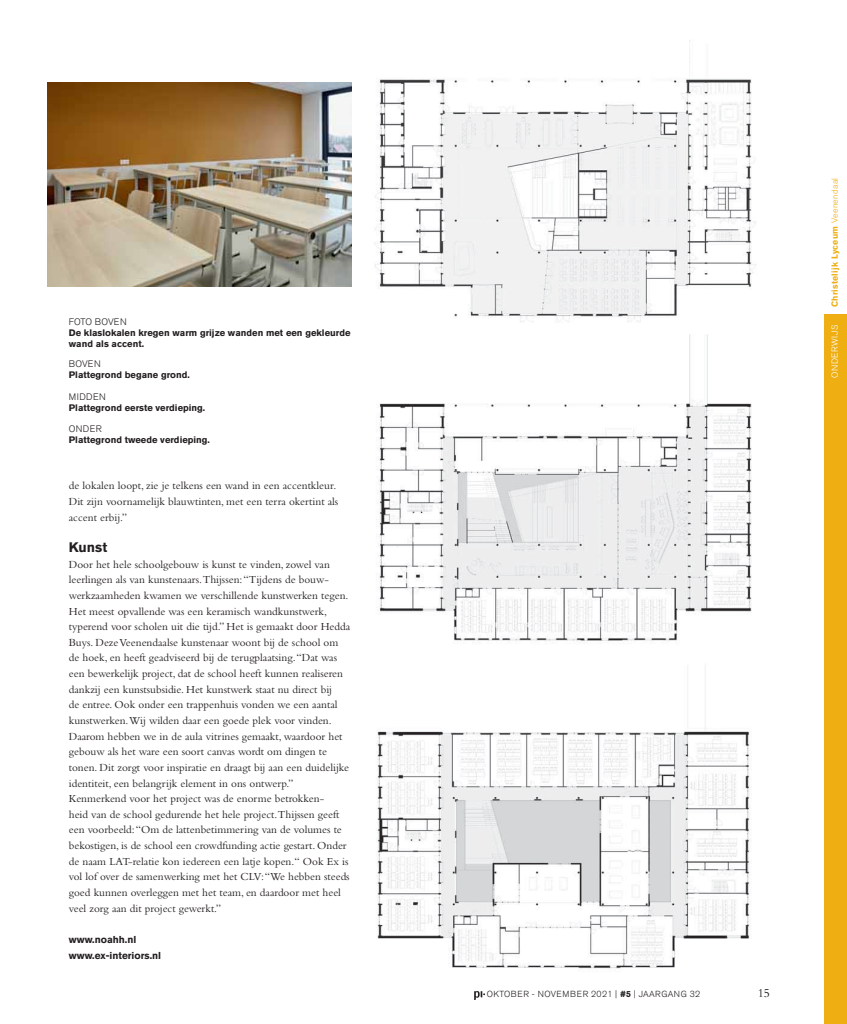
<style>
.page{position:relative;width:847px;height:1024px;background:#fff}
.page>*{position:absolute;margin:0;border:0;box-sizing:border-box;transform-origin:0 0}
.t1{font:700 13.75px "Akzidenz Grotesk BE";color:#231f20}
.t2{font:12.5px "Bembo Std";color:#231f20}
.t3{font:11.25px/15.6px "Bembo Std";color:#231f20}
.t4{font:700 10px/15.6px "Akzidenz Grotesk BE";color:#231f20}
.t5{font:700 9.38px/11.2px "Akzidenz Grotesk BE";color:#231f20}
.t6{font:300 9.38px "Akzidenz Grotesk BE";letter-spacing:.035em;color:#231f20}
.t7{font:300 9.38px "Akzidenz Grotesk BE";letter-spacing:.015em;color:#231f20}
.t8{font:300 8.75px "Akzidenz Grotesk BE";letter-spacing:.04em;color:#231f20}
.t9{font:700 8.75px "Akzidenz Grotesk BE";letter-spacing:.03em;color:#efaf13}
.t10{font:300 8.75px "Akzidenz Grotesk BE";letter-spacing:.06em;color:#fff}
.s1{font-weight:300}
.s2{font-weight:700}
</style>
<div class="page">
<div style="left:823px;top:314px;width:23px;height:709px;background:#efaf13"></div>
<svg style="left:474px;top:991px;width:11px;height:8px"></svg>
<img style="left:48px;top:83px;width:303px;height:203px">
<img style="left:376px;top:334px;width:376px;height:307px">
<img style="left:376px;top:728px;width:375px;height:241px">
<p class="t7" style="left:69px;top:316px;width:59px">FOTO BOVEN</p>
<p class="t5" style="left:69px;top:327px;width:283px">De klaslokalen kregen warm grijze wanden met een gekleurde wand als accent.</p>
<p class="t6" style="left:69px;top:358px;width:33px">BOVEN</p>
<p class="t5" style="left:69px;top:369px;width:122px">Plattegrond begane grond.</p>
<p class="t6" style="left:69px;top:391px;width:39px">MIDDEN</p>
<p class="t5" style="left:69px;top:402px;width:138px">Plattegrond eerste verdieping.</p>
<p class="t6" style="left:69px;top:423px;width:35px">ONDER</p>
<p class="t5" style="left:69px;top:434px;width:143px">Plattegrond tweede verdieping.</p>
<p class="t3" style="left:69px;top:478px;width:271px">de lokalen loopt, zie je telkens een wand in een accentkleur.<br>Dit zijn voornamelijk blauwtinten, met een terra okertint als accent erbij.”</p>
<p class="t1" style="left:69px;top:539px;width:40px">Kunst</p>
<p class="t3" style="left:69px;top:556px;width:283px">Door het hele schoolgebouw is kunst te vinden, zowel van leerlingen als van kunstenaars.Thijssen: “Tijdens de bouw&shy;werkzaamheden kwamen we verschillende kunstwerken tegen.<br>Het meest opvallende was een keramisch wandkunstwerk, typerend voor scholen uit die tijd.” Het is gemaakt door Hedda Buys. Deze Veenendaalse kunstenaar woont bij de school om de hoek, en heeft geadviseerd bij de terugplaatsing. “Dat was een bewerkelijk project, dat de school heeft kunnen realiseren dankzij een kunstsubsidie. Het kunstwerk staat nu direct bij<br>de entree. Ook onder een trappenhuis vonden we een aantal kunstwerken.Wij wilden daar een goede plek voor vinden.<br>Daarom hebben we in de aula vitrines gemaakt, waardoor het gebouw als het ware een soort canvas wordt om dingen te tonen. Dit zorgt voor inspiratie en draagt bij aan een duidelijke identiteit, een belangrijk element in ons ontwerp.” Kenmerkend voor het project was de enorme betrokken-<br>heid van de school gedurende het hele project.Thijssen geeft een voorbeeld: “Om de lattenbetimmering van de volumes te bekostigen, is de school een crowdfunding actie gestart. Onder de naam LAT-relatie kon iedereen een latje kopen.“ Ook Ex is vol lof over de samenwerking met het CLV: “We hebben steeds goed kunnen overleggen met het team, en daardoor met heel veel zorg aan dit project gewerkt.”</p>
<p class="t4" style="left:69px;top:931px;width:94px">www.noahh.nl www.ex-interiors.nl</p>
<p class="t9" style="left:829px;top:307px;width:131px;rotate:-90deg">Christelijk Lyceum <span class="s1">Veenendaal</span></p>
<p class="t10" style="left:829px;top:378px;width:54px;rotate:-90deg">ONDERWIJS</p>
<p class="t8" style="left:486px;top:989px;width:215px">OKTOBER - NOVEMBER 2021 | <span class="s2">#5</span> | JAARGANG 32</p>
<p class="t2" style="left:757px;top:985px;width:14px">15</p>
</div>
